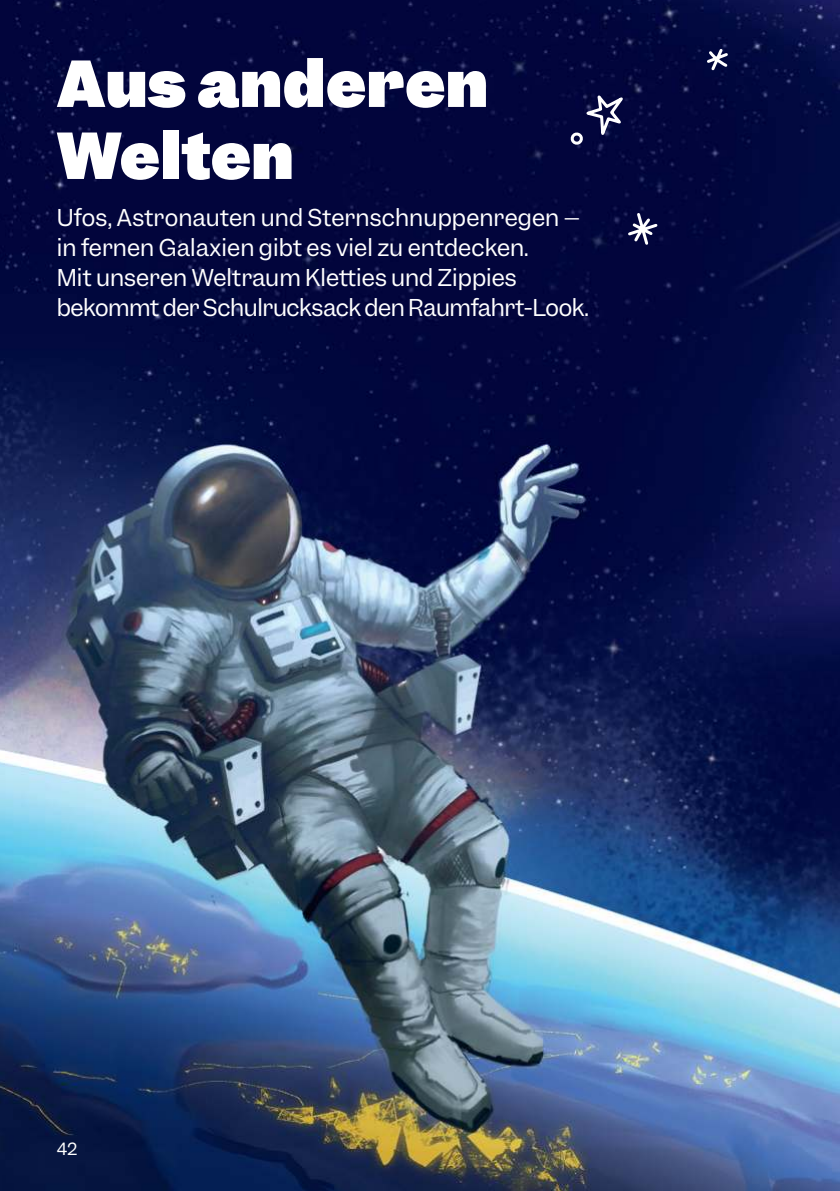
<style>
.page{position:relative;width:840px;height:1191px;background:#fff}
.page>*{position:absolute;margin:0;border:0;box-sizing:border-box;transform-origin:0 0}
.t1{font:900 60px/72px "Ergobag Garnett";letter-spacing:.01em;color:#fff}
.t2{font:22px/30px "Ergobag Garnett";letter-spacing:.005em;color:#fff}
.t3{font:16px "Ergobag Garnett";color:#fff}
</style>
<div class="page">
<img style="left:0;top:0;width:839px;height:1191px">
<svg style="left:568px;top:46px;width:161px;height:201px;background:#090c42"></svg>
<h1 class="t1" style="left:57px;top:52px;width:432px">Aus anderen<br>Welten</h1>
<p class="t2" style="left:57px;top:204px;width:533px">Ufos, Astronauten und Sternschnuppenregen – in fernen Galaxien gibt es viel zu entdecken.<br>Mit unseren Weltraum Kletties und Zippies bekommt der Schulrucksack den Raumfahrt-Look.</p>
<p class="t3" style="left:57px;top:1142px;width:22px">42</p>
</div>
